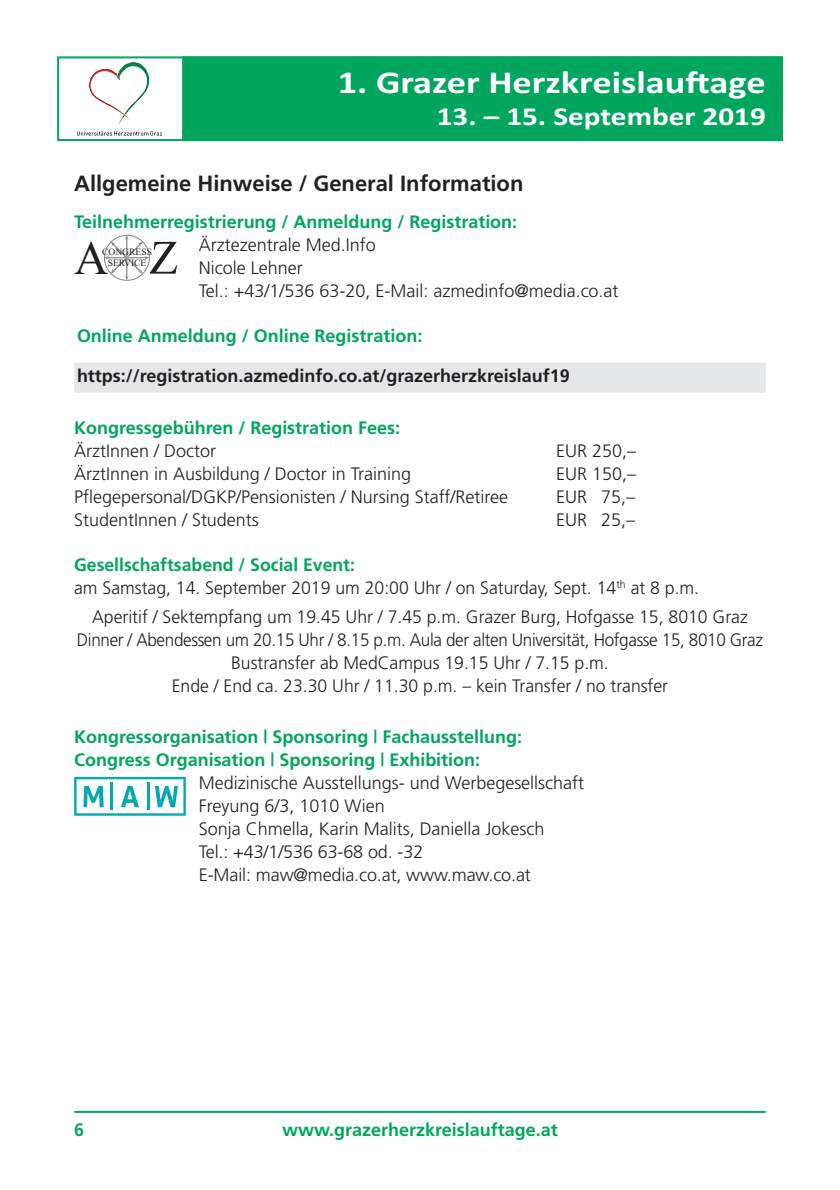
<style>
.page{position:relative;width:840px;height:1190px;background:#fff}
.page>*{position:absolute;margin:0;border:0;box-sizing:border-box;transform-origin:0 0}
.t1{font:47.6px "Times New Roman";color:#231f20}
.t2{font:700 32px "Calibri";color:#fff;scale:1.2 1}
.t3{font:700 26px "Calibri";color:#fff;scale:1.2 1}
.t4{font:700 22px "Frutiger";color:#231f20}
.t5{font:300 18px/23px "Frutiger";color:#231f20}
.t6{font:700 18px/23px "Frutiger";color:#00a65d}
.t7{font:700 18px "Frutiger";color:#231f20}
.t8{font:9.6px/11.2px "Times New Roman";color:#231f20;text-align:center}
.s1{font-weight:700;color:#00a65d}
</style>
<div class="page">
<div style="left:74px;top:363px;width:692px;height:30px;background:#e6e7e9"></div>
<img style="left:89px;top:69px;width:28px;height:17px">
<img style="left:89px;top:86px;width:20px;height:20px">
<img style="left:109px;top:104px;width:21px;height:16px">
<img style="left:118px;top:68px;width:26px;height:6px">
<svg style="left:117px;top:74px;width:4px;height:6px"></svg>
<svg style="left:77px;top:131px;width:85px;height:5px"></svg>
<div style="left:184px;top:58px;width:597px;height:81px;background:#00a65d"></div>
<div style="left:182px;top:56px;width:601px;height:85px;border:2px solid #00a65d"></div>
<hr style="left:74px;top:1111px;width:692px;height:2px;background:#00a65d">
<svg style="left:74px;top:777px;width:112px;height:39px"></svg>
<hr style="left:111px;top:783px;width:2px;height:27px;background:#00aaad">
<hr style="left:147px;top:782px;width:2px;height:28px;background:#00aaad">
<svg style="left:104px;top:235px;width:73px;height:45px"></svg>
<h2 class="t2" style="left:338px;top:71px;width:358px">1. Grazer Herzkreislau-age</h2>
<h3 class="t3" style="left:437px;top:107px;width:276px">13. – 15. September 2019</h3>
<p class="t4" style="left:74px;top:174px;width:451px">Allgemeine Hinweise / General Information</p>
<p class="t6" style="left:74px;top:211px;width:445px">Teilnehmerregistrierung / Anmeldung / Registration:</p>
<p class="t5" style="left:199px;top:234px;width:421px">Ärztezentrale Med.Info<br>Nicole Lehner<br>Tel.: +43/1/536 63-20, E-Mail: azmedinfo@media.co.at</p>
<p class="t6" style="left:77px;top:326px;width:347px">Online Anmeldung / Online Registration:</p>
<p class="t7" style="left:77px;top:369px;width:494px">https://registration.azmedinfo.co.at/grazerherzkreislauf19</p>
<p class="t6" style="left:74px;top:417px;width:328px">Kongressgebühren / Registration Fees:</p>
<p class="t5" style="left:74px;top:440px;width:143px">ÄrztInnen / Doctor</p>
<p class="t5" style="left:556px;top:440px;width:81px">EUR 250,–</p>
<p class="t5" style="left:74px;top:463px;width:338px">ÄrztInnen in Ausbildung / Doctor in Training</p>
<p class="t5" style="left:556px;top:463px;width:81px">EUR 150,–</p>
<p class="t5" style="left:74px;top:486px;width:435px">Pflegepersonal/DGKP/Pensionisten / Nursing Staff/Retiree</p>
<p class="t5" style="left:556px;top:486px;width:80px">EUR 75,–</p>
<p class="t5" style="left:74px;top:509px;width:186px">StudentInnen / Students</p>
<p class="t5" style="left:556px;top:509px;width:80px">EUR 25,–</p>
<p class="t5" style="left:74px;top:555px;width:626px"><span class="s1">Gesellschaftsabend / Social Event:<br></span>am Samstag, 14. September 2019 um 20:00 Uhr / on Saturday, Sept. 14<sup>th</sup> at 8 p.m.</p>
<p class="t5" style="left:77px;top:607px;width:688px;text-align:center">Aperitif / Sektempfang um 19.45 Uhr / 7.45 p.m. Grazer Burg, Hofgasse 15, 8010 Graz Dinner / Abendessen um 20.15 Uhr / 8.15 p.m. Aula der alten Universität, Hofgasse 15, 8010 Graz Bustransfer ab MedCampus 19.15 Uhr / 7.15 p.m.<br>Ende / End ca. 23.30 Uhr / 11.30 p.m. – kein Transfer / no transfer</p>
<p class="t6" style="left:74px;top:727px;width:450px">Kongressorganisation | Sponsoring | Fachausstellung:<br>Congress Organisation | Sponsoring | Exhibition:</p>
<p class="t5" style="left:199px;top:773px;width:387px">Medizinische Ausstellungs- und Werbegesellschaft Freyung 6/3, 1010 Wien<br>Sonja Chmella, Karin Malits, Daniella Jokesch<br>Tel.: +43/1/536 63-68 od. -32<br>E-Mail: maw@media.co.at, www.maw.co.at</p>
<h1 class="t1" style="left:74px;top:241px;width:36px">A</h1>
<p class="t8" style="left:102px;top:247px;width:51px">CONGRESS<br>SERVICE</p>
<p class="t6" style="left:74px;top:1119px;width:12px">6</p>
<p class="t6" style="left:282px;top:1119px;width:277px">www.grazerherzkreislauftage.at</p>
</div>
